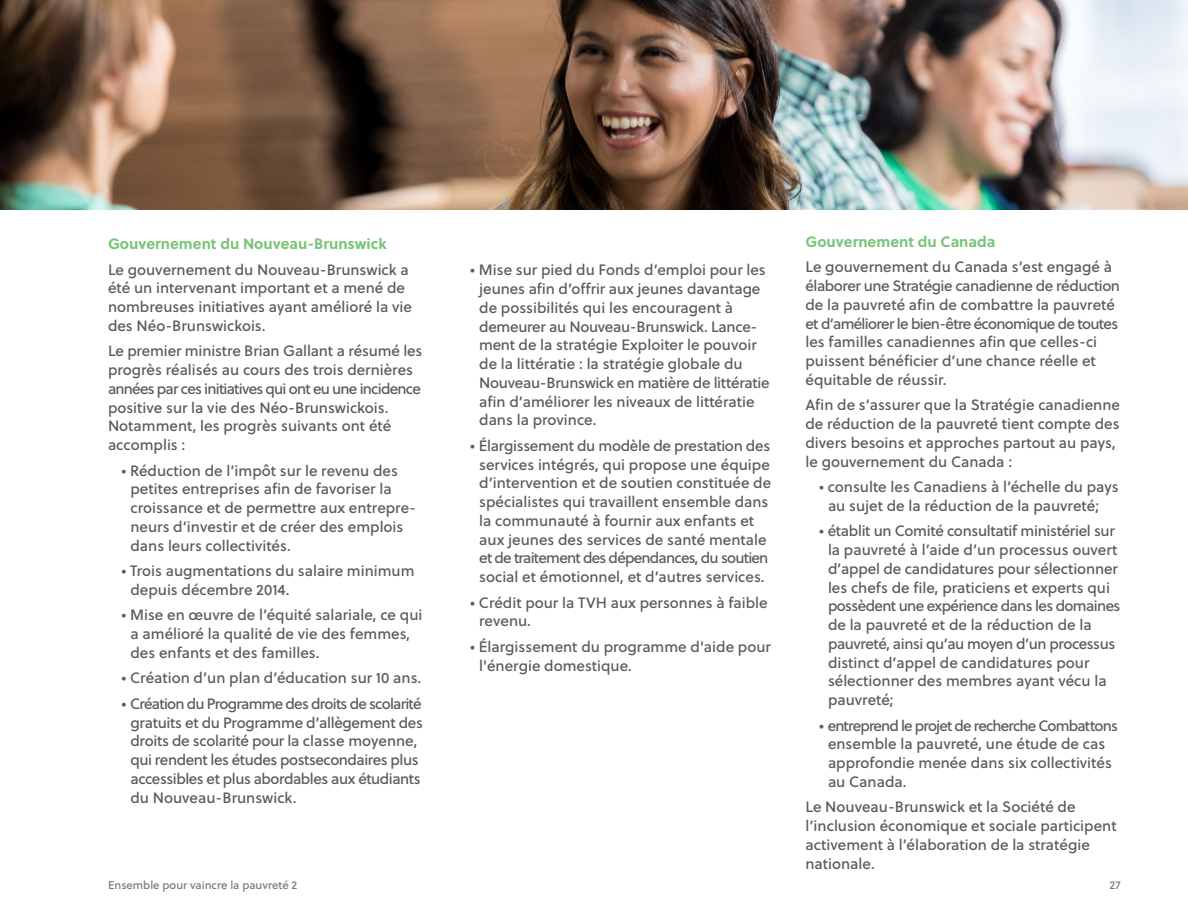
<style>
.page{position:relative;width:1188px;height:918px;background:#fff}
.page>*{position:absolute;margin:0;border:0;box-sizing:border-box;transform-origin:0 0}
.Body_Copy_Grey{font:15px/18.8px "Soleil Bk";color:#5f595a}
.Body_Copy_Grey-2{font:15px/18.8px "Soleil Bk";letter-spacing:-.03em;color:#5f595a}
.Body_Copy_Grey-3{font:700 15px "Soleil";color:#77c478}
.t1{font:11.25px "Soleil Bk";color:#7c7677}
</style>
<div class="page">
<img style="left:0;top:0;width:1188px;height:210px">
<p class="Body_Copy_Grey-3" style="left:108px;top:232px;width:280px">Gouvernement du Nouveau-Brunswick</p>
<p class="Body_Copy_Grey" style="left:108px;top:259px;width:305px">Le gouvernement du Nouveau-Brunswick a été un intervenant important et a mené de nombreuses initiatives ayant amélioré la vie des Néo-Brunswickois.</p>
<p class="Body_Copy_Grey" style="left:108px;top:341px;width:316px">Le premier ministre Brian Gallant a résumé les progrès réalisés au cours des trois dernières années par ces initiatives qui ont eu une incidence positive sur la vie des Néo-Brunswickois.<br>Notamment, les progrès suivants ont été accomplis :</p>
<p class="Body_Copy_Grey" style="left:130px;top:460px;width:287px;text-indent:-9px">• Réduction de l’impôt sur le revenu des petites entreprises afin de favoriser la croissance et de permettre aux entrepre&shy;neurs d’investir et de créer des emplois dans leurs collectivités.</p>
<p class="Body_Copy_Grey" style="left:130px;top:561px;width:286px;text-indent:-9px">• Trois augmentations du salaire minimum depuis décembre 2014.</p>
<p class="Body_Copy_Grey" style="left:130px;top:605px;width:293px;text-indent:-9px">• Mise en œuvre de l’équité salariale, ce qui a amélioré la qualité de vie des femmes, des enfants et des familles.</p>
<p class="Body_Copy_Grey" style="left:122px;top:668px;width:301px">• Création d’un plan d’éducation sur 10 ans.</p>
<p class="Body_Copy_Grey-2" style="left:130px;top:694px;width:294px;text-indent:-9px">• Création du Programme des droits de scolarité gratuits et du Programme d’allègement des droits de scolarité pour la classe moyenne, qui rendent les études postsecondaires plus accessibles et plus abordables aux étudiants du Nouveau-Brunswick.</p>
<p class="Body_Copy_Grey" style="left:479px;top:260px;width:292px;text-indent:-9px">• Mise sur pied du Fonds d’emploi pour les jeunes afin d’offrir aux jeunes davantage de possibilités qui les encouragent à demeurer au Nouveau-Brunswick. Lance&shy;ment de la stratégie Exploiter le pouvoir de la littératie : la stratégie globale du Nouveau-Brunswick en matière de littératie afin d’améliorer les niveaux de littératie dans la province.</p>
<p class="Body_Copy_Grey" style="left:479px;top:436px;width:294px;text-indent:-9px">• Élargissement du modèle de prestation des services intégrés, qui propose une équipe d’intervention et de soutien constituée de spécialistes qui travaillent ensemble dans la communauté à fournir aux enfants et aux jeunes des services de santé mentale et de traitement des dépendances, du soutien social et émotionnel, et d’autres services.</p>
<p class="Body_Copy_Grey" style="left:479px;top:592px;width:290px;text-indent:-9px">• Crédit pour la TVH aux personnes à faible revenu.</p>
<p class="Body_Copy_Grey" style="left:479px;top:637px;width:293px;text-indent:-9px">• Élargissement du programme d'aide pour l'énergie domestique.</p>
<p class="Body_Copy_Grey-3" style="left:806px;top:230px;width:191px">Gouvernement du Canada</p>
<p class="Body_Copy_Grey" style="left:806px;top:257px;width:316px">Le gouvernement du Canada s’est engagé à élaborer une Stratégie canadienne de réduction de la pauvreté afin de combattre la pauvreté et d’améliorer le bien-être économique de toutes les familles canadiennes afin que celles-ci puissent bénéficier d’une chance réelle et équitable de réussir.</p>
<p class="Body_Copy_Grey" style="left:806px;top:395px;width:316px">Afin de s’assurer que la Stratégie canadienne de réduction de la pauvreté tient compte des divers besoins et approches partout au pays, le gouvernement du Canada :</p>
<p class="Body_Copy_Grey" style="left:828px;top:477px;width:292px;text-indent:-9px">• consulte les Canadiens à l’échelle du pays au sujet de la réduction de la pauvreté;</p>
<p class="Body_Copy_Grey" style="left:828px;top:521px;width:294px;text-indent:-9px">• établit un Comité consultatif ministériel sur la pauvreté à l’aide d’un processus ouvert d’appel de candidatures pour sélectionner les chefs de file, praticiens et experts qui possèdent une expérience dans les domaines de la pauvreté et de la réduction de la pauvreté, ainsi qu’au moyen d’un processus distinct d’appel de candidatures pour sélectionner des membres ayant vécu la pauvreté;</p>
<p class="Body_Copy_Grey" style="left:828px;top:715px;width:291px;text-indent:-9px">• entreprend le projet de recherche Combattons ensemble la pauvreté, une étude de cas approfondie menée dans six collectivités au Canada.</p>
<p class="Body_Copy_Grey" style="left:806px;top:797px;width:313px">Le Nouveau-Brunswick et la Société de l’inclusion économique et sociale participent activement à l’élaboration de la stratégie nationale.</p>
<p class="t1" style="left:108px;top:876px;width:191px">Ensemble pour vaincre la pauvreté 2</p>
<p class="t1" style="left:1109px;top:876px;width:13px">27</p>
</div>
